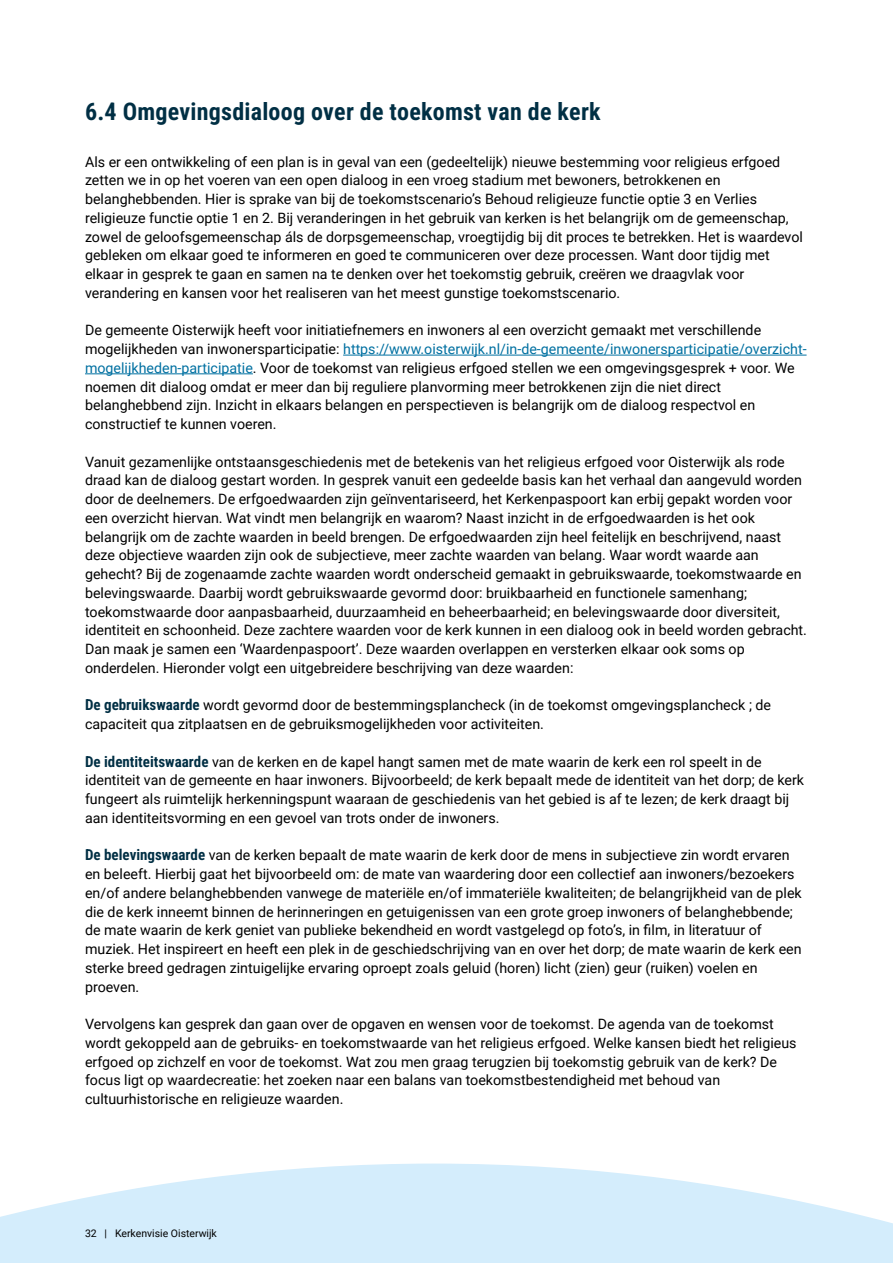
<style>
.page{position:relative;width:893px;height:1263px;background:#fff}
.page>*{position:absolute;margin:0;border:0;box-sizing:border-box;transform-origin:0 0}
.t1{font:24px "Roboto Condensed";letter-spacing:.01em;color:#002f44}
.t2{font:14.25px/18.8px "Roboto";color:#000}
.t3{font:10.5px "Roboto";color:#000}
.s1{color:#0070a1}
.s2{font-family:"Roboto Condensed";font-size:15px;color:#002f44}
</style>
<div class="page">
<hr style="left:343px;top:355px;width:464px;height:1px;background:#0070a1">
<hr style="left:85px;top:373px;width:168px;height:1px;background:#0070a1">
<svg style="left:0;top:1163px;width:893px;height:100px;fill:#d4edfc"></svg>
<p class="t1" style="left:85px;top:95px;width:517px">6.4 Omgevingsdialoog over de toekomst van de kerk</p>
<p class="t2" style="left:85px;top:152px;width:719px">Als er een ontwikkeling of een plan is in geval van een (gedeeltelijk) nieuwe bestemming voor religieus erfgoed zetten we in op het voeren van een open dialoog in een vroeg stadium met bewoners, betrokkenen en belanghebbenden. Hier is sprake van bij de toekomstscenario’s Behoud religieuze functie optie 3 en Verlies religieuze functie optie 1 en 2. Bij veranderingen in het gebruik van kerken is het belangrijk om de gemeenschap, zowel de geloofsgemeenschap áls de dorpsgemeenschap, vroegtijdig bij dit proces te betrekken. Het is waardevol gebleken om elkaar goed te informeren en goed te communiceren over deze processen. Want door tijdig met elkaar in gesprek te gaan en samen na te denken over het toekomstig gebruik, creëren we draagvlak voor verandering en kansen voor het realiseren van het meest gunstige toekomstscenario.</p>
<p class="t2" style="left:85px;top:320px;width:723px">De gemeente Oisterwijk heeft voor initiatiefnemers en inwoners al een overzicht gemaakt met verschillende mogelijkheden van inwonersparticipatie: <span class="s1">https://www.oisterwijk.nl/in-de-gemeente/inwonersparticipatie/overzicht&shy;mogelijkheden-participatie</span>. Voor de toekomst van religieus erfgoed stellen we een omgevingsgesprek + voor. We noemen dit dialoog omdat er meer dan bij reguliere planvorming meer betrokkenen zijn die niet direct belanghebbend zijn. Inzicht in elkaars belangen en perspectieven is belangrijk om de dialoog respectvol en constructief te kunnen voeren.</p>
<p class="t2" style="left:85px;top:452px;width:723px">Vanuit gezamenlijke ontstaansgeschiedenis met de betekenis van het religieus erfgoed voor Oisterwijk als rode draad kan de dialoog gestart worden. In gesprek vanuit een gedeelde basis kan het verhaal dan aangevuld worden door de deelnemers. De erfgoedwaarden zijn geïnventariseerd, het Kerkenpaspoort kan erbij gepakt worden voor een overzicht hiervan. Wat vindt men belangrijk en waarom? Naast inzicht in de erfgoedwaarden is het ook belangrijk om de zachte waarden in beeld brengen. De erfgoedwaarden zijn heel feitelijk en beschrijvend, naast deze objectieve waarden zijn ook de subjectieve, meer zachte waarden van belang. Waar wordt waarde aan gehecht? Bij de zogenaamde zachte waarden wordt onderscheid gemaakt in gebruikswaarde, toekomstwaarde en belevingswaarde. Daarbij wordt gebruikswaarde gevormd door: bruikbaarheid en functionele samenhang; toekomstwaarde door aanpasbaarheid, duurzaamheid en beheerbaarheid; en belevingswaarde door diversiteit, identiteit en schoonheid. Deze zachtere waarden voor de kerk kunnen in een dialoog ook in beeld worden gebracht.<br>Dan maak je samen een ‘Waardenpaspoort’. Deze waarden overlappen en versterken elkaar ook soms op onderdelen. Hieronder volgt een uitgebreidere beschrijving van deze waarden:</p>
<p class="t2" style="left:85px;top:695px;width:688px"><span class="s2">De gebruikswaarde</span> wordt gevormd door de bestemmingsplancheck (in de toekomst omgevingsplancheck ; de</p>
<p class="t2" style="left:85px;top:714px;width:460px">capaciteit qua zitplaatsen en de gebruiksmogelijkheden voor activiteiten.</p>
<p class="t2" style="left:85px;top:752px;width:720px"><span class="s2">De identiteitswaarde</span> van de kerken en de kapel hangt samen met de mate waarin de kerk een rol speelt in de identiteit van de gemeente en haar inwoners. Bijvoorbeeld; de kerk bepaalt mede de identiteit van het dorp; de kerk fungeert als ruimtelijk herkenningspunt waaraan de geschiedenis van het gebied is af te lezen; de kerk draagt bij aan identiteitsvorming en een gevoel van trots onder de inwoners.</p>
<p class="t2" style="left:85px;top:845px;width:718px"><span class="s2">De belevingswaarde</span> van de kerken bepaalt de mate waarin de kerk door de mens in subjectieve zin wordt ervaren en beleeft. Hierbij gaat het bijvoorbeeld om: de mate van waardering door een collectief aan inwoners/bezoekers en/of andere belanghebbenden vanwege de materiële en/of immateriële kwaliteiten; de belangrijkheid van de plek die de kerk inneemt binnen de herinneringen en getuigenissen van een grote groep inwoners of belanghebbende;</p>
<p class="t2" style="left:85px;top:920px;width:678px">de mate waarin de kerk geniet van publieke bekendheid en wordt vastgelegd op foto’s, in film, in literatuur of</p>
<p class="t2" style="left:85px;top:939px;width:718px">muziek. Het inspireert en heeft een plek in de geschiedschrijving van en over het dorp; de mate waarin de kerk een sterke breed gedragen zintuigelijke ervaring oproept zoals geluid (horen) licht (zien) geur (ruiken) voelen en proeven.</p>
<p class="t2" style="left:85px;top:1014px;width:713px">Vervolgens kan gesprek dan gaan over de opgaven en wensen voor de toekomst. De agenda van de toekomst wordt gekoppeld aan de gebruiks- en toekomstwaarde van het religieus erfgoed. Welke kansen biedt het religieus erfgoed op zichzelf en voor de toekomst. Wat zou men graag terugzien bij toekomstig gebruik van de kerk? De focus ligt op waardecreatie: het zoeken naar een balans van toekomstbestendigheid met behoud van cultuurhistorische en religieuze waarden.</p>
<p class="t3" style="left:85px;top:1226px;width:133px">32 | Kerkenvisie Oisterwijk</p>
</div>
